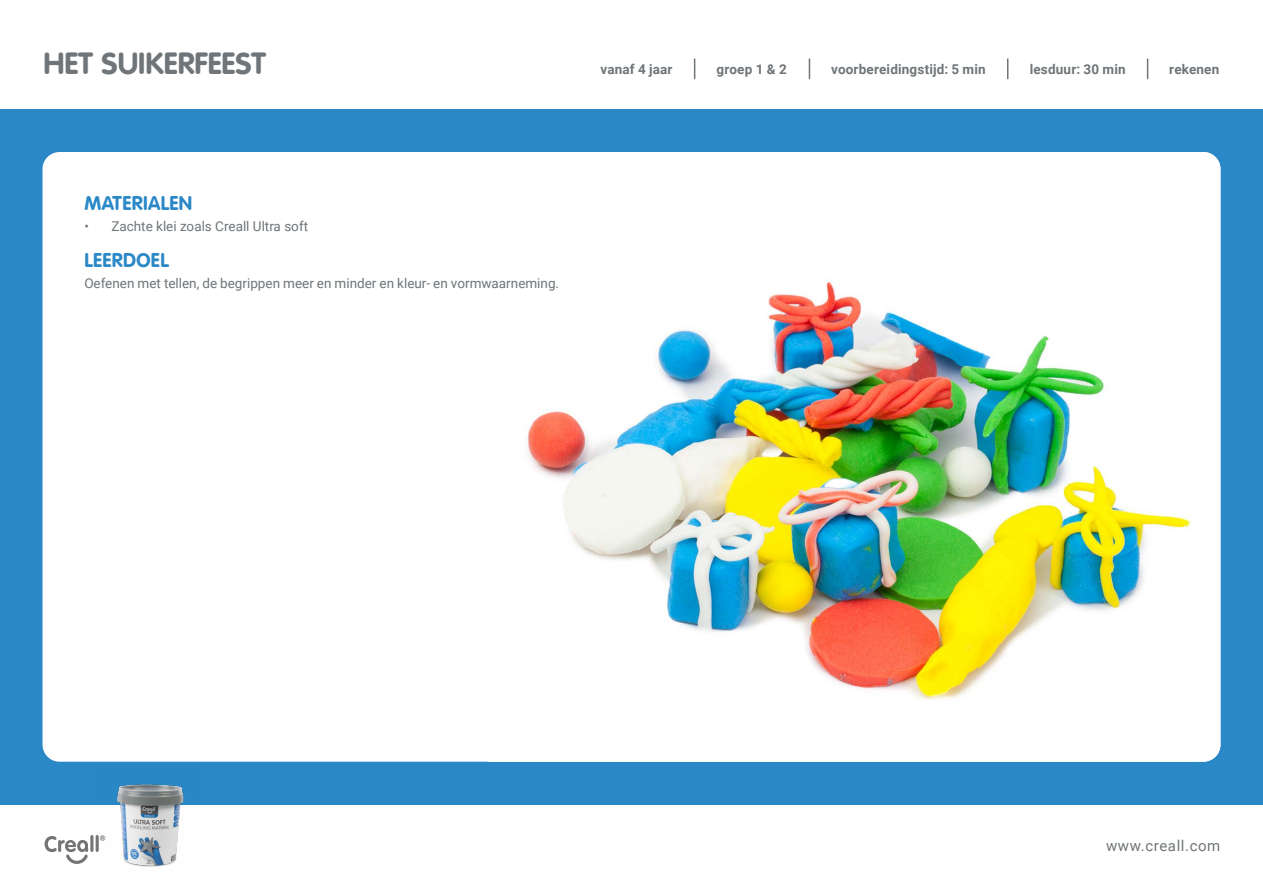
<style>
.page{position:relative;width:1263px;height:893px;background:#fff}
.page>*{position:absolute;margin:0;border:0;box-sizing:border-box;transform-origin:0 0}
.t1{font:700 30px "VAG Rounded";color:#6f7578}
.t2{font:700 19.5px "VAG Rounded";letter-spacing:.02em;color:#2b88c6}
.t3{font:15px "Roboto";letter-spacing:.04em;color:#6f7578}
.t4{font:13.5px "Roboto";color:#6e7578}
.t5{font:700 13.5px "Roboto";letter-spacing:.01em;color:#6f7578}
</style>
<div class="page">
<div style="left:0;top:109px;width:1263px;height:695px;background:#2b88c6"></div>
<div style="left:43px;top:152px;width:1166px;height:610px;background:#fff;border-radius:17px"></div>
<img style="left:488px;top:152px;width:732px;height:610px">
<svg style="left:809px;top:59px;width:1px;height:20px"></svg>
<img style="left:94px;top:784px;width:111px;height:83px">
<svg style="left:1007px;top:59px;width:1px;height:20px"></svg>
<svg style="left:1147px;top:59px;width:1px;height:20px"></svg>
<svg style="left:694px;top:59px;width:1px;height:20px"></svg>
<svg style="left:100px;top:835px;width:5px;height:6px"></svg>
<hr style="left:96px;top:835px;width:3px;height:17px;background:#767472;border-radius:2px">
<hr style="left:90px;top:835px;width:3px;height:17px;background:#767472;border-radius:2px">
<svg style="left:45px;top:836px;width:43px;height:28px"></svg>
<h1 class="t1" style="left:43px;top:50px;width:224px">HET SUIKERFEEST</h1>
<p class="t5" style="left:716px;top:60px;width:72px">groep 1 &amp; 2</p>
<p class="t5" style="left:1169px;top:60px;width:52px">rekenen</p>
<p class="t5" style="left:600px;top:60px;width:73px">vanaf 4 jaar</p>
<p class="t5" style="left:831px;top:60px;width:156px">voorbereidingstijd: 5 min</p>
<p class="t5" style="left:1030px;top:60px;width:97px">lesduur: 30 min</p>
<h2 class="t2" style="left:84px;top:194px;width:109px">MATERIALEN</h2>
<p class="t4" style="left:84px;top:216px;width:225px">• Zachte klei zoals Creall Ultra soft</p>
<h2 class="t2" style="left:84px;top:251px;width:86px">LEERDOEL</h2>
<p class="t4" style="left:84px;top:274px;width:476px">Oefenen met tellen, de begrippen meer en minder en kleur- en vormwaarneming.</p>
<p class="t3" style="left:1106px;top:836px;width:116px">www.creall.com</p>
</div>
